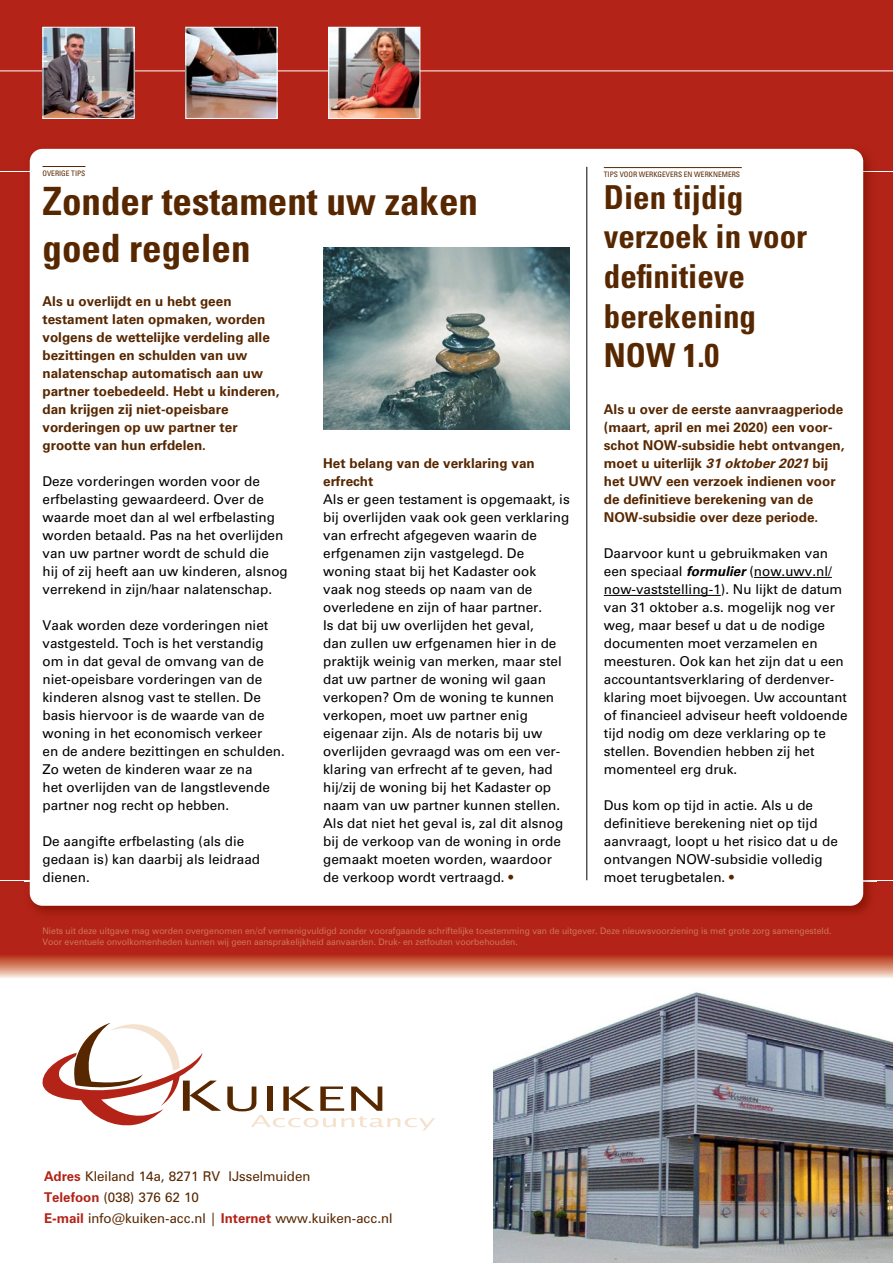
<style>
.page{position:relative;width:893px;height:1263px;background:#fff}
.page>*{position:absolute;margin:0;border:0;box-sizing:border-box;transform-origin:0 0}
.t1{font:700 condensed 39px/46.8px "Univers LT Std";color:#572700}
.t2{font:700 condensed 33px/39.6px "Univers LT Std";color:#572700}
.t3{font:13.5px/18px "Univers LT Std";color:#000}
.t4{font:700 13.5px/18px "Univers LT Std";color:#572700}
.t5{font:13.5px/21px "Zurich BT";color:#572700}
.t6{font:9px/10.8px "Zurich BT";color:#d07558}
.t7{font:condensed 7.5px "Univers LT Std";color:#572700}
.s1{color:#572700}
.s2{font-style:italic}
.s3{font-weight:700;font-style:italic}
.s4{font-weight:700;color:#b32317}
</style>
<div class="page">
<div style="left:0;top:0;width:893px;height:934px;background:#b32317"></div>
<img style="left:493px;top:992px;width:400px;height:271px">
<svg style="left:0;top:934px;width:893px;height:44px;background:#c55947"></svg>
<svg style="left:42px;top:1023px;width:179px;height:103px"></svg>
<svg style="left:227px;top:1086px;width:208px;height:44px"></svg>
<hr style="left:0;top:171px;width:893px;height:1px;background:#fff">
<hr style="left:0;top:880px;width:893px;height:1px;background:#fff">
<img style="left:25px;top:148px;width:852px;height:766px">
<img style="left:25px;top:171px;width:852px;height:1px">
<img style="left:25px;top:880px;width:852px;height:1px">
<div style="left:30px;top:149px;width:833px;height:757px;background:#fff;border-radius:13px"></div>
<hr style="left:0;top:71px;width:893px;height:1px;background:#fff">
<img style="left:45px;top:29px;width:88px;height:88px">
<div style="left:43px;top:27px;width:92px;height:92px;border:1px solid #fff"></div>
<img style="left:187px;top:29px;width:88px;height:88px">
<div style="left:185px;top:27px;width:92px;height:92px;border:1px solid #fff"></div>
<img style="left:330px;top:29px;width:88px;height:88px">
<div style="left:328px;top:27px;width:92px;height:92px;border:1px solid #fff"></div>
<hr style="left:43px;top:166px;width:42px;height:1px;background:#572700">
<hr style="left:754px;top:577px;width:78px;height:1px;background:#000">
<hr style="left:604px;top:595px;width:117px;height:1px;background:#000">
<hr style="left:604px;top:167px;width:138px;height:1px;background:#572700">
<hr style="left:586px;top:167px;width:1px;height:713px;background:#000">
<img style="left:323px;top:248px;width:247px;height:181px">
<p class="t7" style="left:43px;top:168px;width:44px">OVERIGE TIPS</p>
<h1 class="t1" style="left:43px;top:177px;width:437px">Zonder testament uw zaken goed regelen</h1>
<p class="t4" style="left:43px;top:292px;width:239px">Als u overlijdt en u hebt geen testament laten opmaken, worden volgens de wettelijke verdeling alle bezittingen en schulden van uw nalatenschap automatisch aan uw partner toebedeeld. Hebt u kinderen, dan krijgen zij niet-opeisbare vorderingen op uw partner ter grootte van hun erfdelen.</p>
<p class="t3" style="left:43px;top:472px;width:247px">Deze vorderingen worden voor de erfbelasting gewaardeerd. Over de waarde moet dan al wel erfbelasting worden betaald. Pas na het overlijden van uw partner wordt de schuld die hij of zij heeft aan uw kinderen, alsnog verrekend in zijn/haar nalatenschap.</p>
<p class="t3" style="left:43px;top:616px;width:244px">Vaak worden deze vorderingen niet vastgesteld. Toch is het verstandig om in dat geval de omvang van de niet-opeisbare vorderingen van de kinderen alsnog vast te stellen. De basis hiervoor is de waarde van de woning in het economisch verkeer<br>en de andere bezittingen en schulden.<br>Zo weten de kinderen waar ze na<br>het overlijden van de langstlevende partner nog recht op hebben.</p>
<p class="t3" style="left:43px;top:832px;width:219px">De aangifte erfbelasting (als die gedaan is) kan daarbij als leidraad dienen.</p>
<p class="t4" style="left:323px;top:454px;width:213px">Het belang van de verklaring van erfrecht</p>
<p class="t3" style="left:323px;top:490px;width:248px">Als er geen testament is opgemaakt, is bij overlijden vaak ook geen verklaring van erfrecht afgegeven waarin de erfgenamen zijn vastgelegd. De woning staat bij het Kadaster ook<br>vaak nog steeds op naam van de overledene en zijn of haar partner.<br>Is dat bij uw overlijden het geval,<br>dan zullen uw erfgenamen hier in de praktijk weinig van merken, maar stel dat uw partner de woning wil gaan verkopen? Om de woning te kunnen verkopen, moet uw partner enig eigenaar zijn. Als de notaris bij uw overlijden gevraagd was om een ver&shy;klaring van erfrecht af te geven, had hij/zij de woning bij het Kadaster op naam van uw partner kunnen stellen.<br>Als dat niet het geval is, zal dit alsnog bij de verkoop van de woning in orde gemaakt moeten worden, waardoor de verkoop wordt vertraagd. <span class="s1">•</span></p>
<p class="t7" style="left:604px;top:169px;width:138px">TIPS VOOR WERKGEVERS EN WERKNEMERS</p>
<h2 class="t2" style="left:604px;top:177px;width:205px">Dien tijdig verzoek in voor definitieve berekening<br>NOW 1.0</h2>
<p class="t4" style="left:604px;top:400px;width:242px">Als u over de eerste aanvraagperiode (maart, april en mei 2020) een voor&shy;schot NOW-subsidie hebt ontvangen, moet u uiterlijk <span class="s2">31 oktober 2021</span> bij het UWV een verzoek indienen voor de definitieve berekening van de NOW-subsidie over deze periode.</p>
<p class="t3" style="left:604px;top:544px;width:245px">Daarvoor kunt u gebruikmaken van een speciaal <span class="s3">formulier</span> (now.uwv.nl/ now-vaststelling-1). Nu lijkt de datum van 31 oktober a.s. mogelijk nog ver weg, maar besef u dat u de nodige documenten moet verzamelen en meesturen. Ook kan het zijn dat u een accountantsverklaring of derdenver&shy;klaring moet bijvoegen. Uw accountant of financieel adviseur heeft voldoende tijd nodig om deze verklaring op te stellen. Bovendien hebben zij het momenteel erg druk.</p>
<p class="t3" style="left:604px;top:796px;width:236px">Dus kom op tijd in actie. Als u de definitieve berekening niet op tijd aanvraagt, loopt u het risico dat u de ontvangen NOW-subsidie volledig moet terugbetalen. <span class="s1">•</span></p>
<p class="t6" style="left:43px;top:925px;width:791px">Niets uit deze uitgave mag worden overgenomen en/of vermenigvuldigd zonder voorafgaande schriftelijke toestemming van de uitgever. Deze nieuwsvoorziening is met grote zorg samengesteld.<br>Voor eventuele onvolkomenheden kunnen wij geen aansprakelijkheid aanvaarden. Druk- en zetfouten voorbehouden.</p>
<p class="t5" style="left:44px;top:1165px;width:350px"><span class="s4">Adres</span> Kleiland 14a, 8271 RV IJsselmuiden<br><span class="s4">Telefoon</span> (038) 376 62 10<br><span class="s4">E-mail</span> info@kuiken-acc.nl | <span class="s4">Internet</span> www.kuiken-acc.nl</p>
</div>
